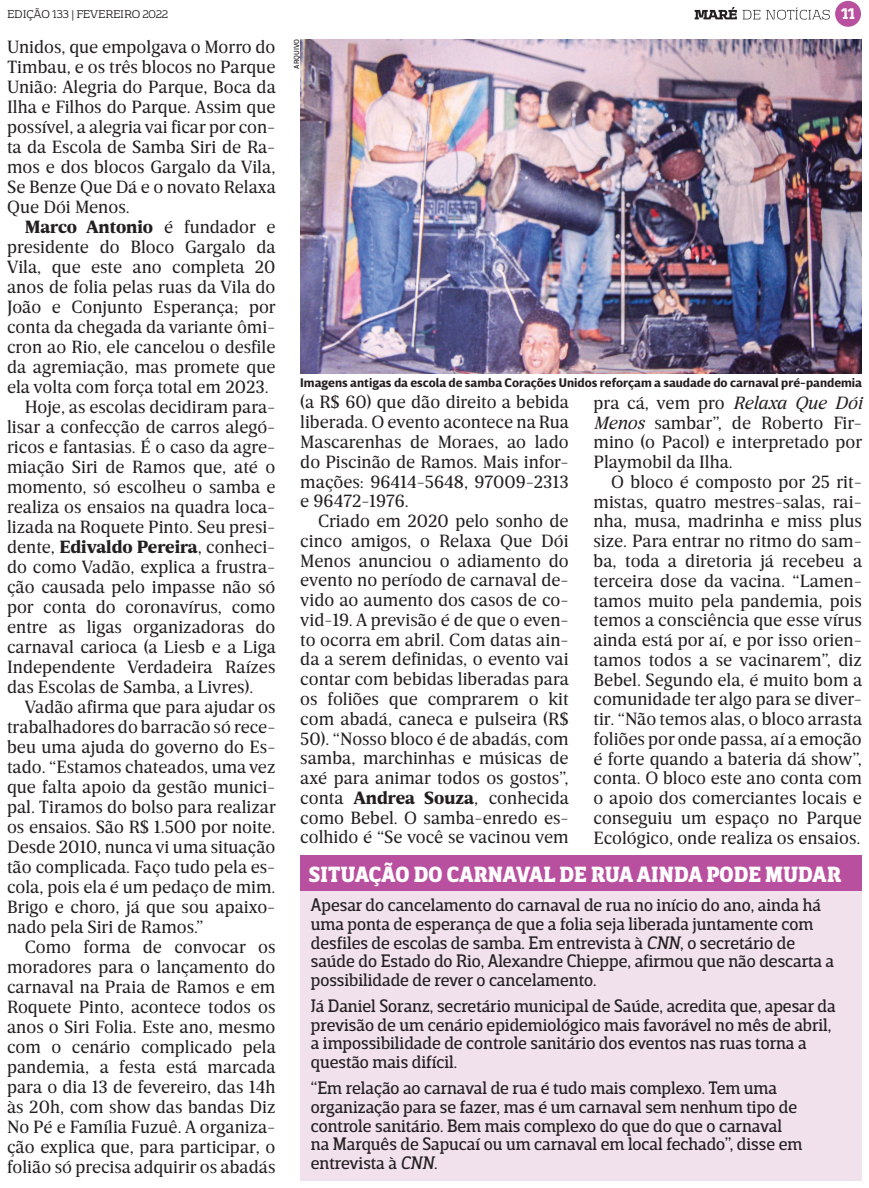
<style>
.page{position:relative;width:869px;height:1188px;background:#fff}
.page>*{position:absolute;margin:0;border:0;box-sizing:border-box;transform-origin:0 0}
.t1{font:900 21.25px "Breve Slab Title";letter-spacing:.01em;color:#fff}
.t2{font:18.12px/19.8px "Breve News";color:#231f20;text-align:justify}
.t3{font:900 18.12px "Breve News";color:#231f20}
.t4{font:17.5px/18.8px "Breve Slab Title";color:#231f20}
.t5{font:900 13.75px "Vezus Serif W01";color:#fff}
.t6{font:700 12.75px "Breve Sans Text";color:#231f20}
.t7{font:10px "Vezus Serif W01";color:#231f20}
.t8{font:7.5px "Breve Sans Text";letter-spacing:.01em;color:#231f20}
.s1{font-weight:400}
.s2{font-weight:900}
.s3{font-style:italic}
</style>
<div class="page">
<img style="left:300px;top:39px;width:561px;height:335px">
<div style="left:300px;top:872px;width:561px;height:308px;background:#f1e1ed"></div>
<div style="left:300px;top:854px;width:561px;height:36px;background:#b9509f"></div>
<svg style="left:694px;top:7px;width:42px;height:12px"></svg>
<svg style="left:742px;top:7px;width:87px;height:13px"></svg>
<div style="left:834px;top:1px;width:26px;height:26px;background:#b9509f;border-radius:50%"></div>
<p class="t7" style="left:7px;top:8px;width:162px">EDIÇÃO 133 | FEVEREIRO 2022</p>
<p class="t5" style="left:840px;top:4px;width:16px">11</p>
<p class="t2" style="left:7px;top:37px;width:270px">Unidos, que empolgava o Morro do Timbau, e os três blocos no Parque União: Alegria do Parque, Boca da Ilha e Filhos do Parque. Assim que possível, a alegria vai ficar por con&shy;ta da Escola de Samba Siri de Ra&shy;mos e dos blocos Gargalo da Vila, Se Benze Que Dá e o novato Relaxa Que Dói Menos.</p>
<p class="t3" style="left:25px;top:216px;width:252px">Marco Antonio <span class="s1">é fundador e</span></p>
<p class="t2" style="left:7px;top:237px;width:270px">presidente do Bloco Gargalo da</p>
<p class="t2" style="left:7px;top:257px;width:270px">Vila, que este ano completa 20</p>
<p class="t2" style="left:7px;top:277px;width:270px">anos de folia pelas ruas da Vila do</p>
<p class="t2" style="left:7px;top:297px;width:270px">João e Conjunto Esperança; por</p>
<p class="t2" style="left:7px;top:317px;width:270px">conta da chegada da variante ômi-</p>
<p class="t2" style="left:7px;top:337px;width:270px">cron ao Rio, ele cancelou o desfile</p>
<p class="t2" style="left:7px;top:357px;width:270px">da agremiação, mas promete que</p>
<p class="t2" style="left:7px;top:377px;width:263px">ela volta com força total em 2023.</p>
<p class="t2" style="left:25px;top:397px;width:252px">Hoje, as escolas decidiram para-</p>
<p class="t2" style="left:7px;top:417px;width:270px">lisar a confecção de carros alegó-</p>
<p class="t2" style="left:7px;top:437px;width:270px">ricos e fantasias. É o caso da agre-</p>
<p class="t2" style="left:7px;top:457px;width:270px">miação Siri de Ramos que, até o</p>
<p class="t2" style="left:7px;top:477px;width:270px">momento, só escolheu o samba e</p>
<p class="t2" style="left:7px;top:497px;width:270px">realiza os ensaios na quadra loca-</p>
<p class="t2" style="left:7px;top:517px;width:270px">lizada na Roquete Pinto. Seu presi-</p>
<p class="t2" style="left:7px;top:537px;width:270px">dente, <span class="s2">Edivaldo Pereira</span>, conheci-</p>
<p class="t2" style="left:7px;top:557px;width:270px">do como Vadão, explica a frustra-</p>
<p class="t2" style="left:7px;top:577px;width:270px">ção causada pelo impasse não só</p>
<p class="t2" style="left:7px;top:597px;width:270px">por conta do coronavírus, como</p>
<p class="t2" style="left:7px;top:617px;width:270px">entre as ligas organizadoras do</p>
<p class="t2" style="left:7px;top:637px;width:270px">carnaval carioca (a Liesb e a Liga</p>
<p class="t2" style="left:7px;top:657px;width:270px">Independente Verdadeira Raízes</p>
<p class="t2" style="left:7px;top:677px;width:248px">das Escolas de Samba, a Livres).</p>
<p class="t2" style="left:25px;top:697px;width:252px">Vadão afirma que para ajudar os</p>
<p class="t2" style="left:7px;top:717px;width:270px">trabalhadores do barracão só rece-</p>
<p class="t2" style="left:7px;top:737px;width:270px">beu uma ajuda do governo do Es-</p>
<p class="t2" style="left:7px;top:757px;width:270px">tado. “Estamos chateados, uma vez</p>
<p class="t2" style="left:7px;top:777px;width:270px">que falta apoio da gestão munici-</p>
<p class="t2" style="left:7px;top:797px;width:270px">pal. Tiramos do bolso para realizar</p>
<p class="t2" style="left:7px;top:817px;width:270px">os ensaios. São R$ 1.500 por noite.</p>
<p class="t2" style="left:7px;top:837px;width:270px">Desde 2010, nunca vi uma situação</p>
<p class="t2" style="left:7px;top:857px;width:270px">tão complicada. Faço tudo pela es-</p>
<p class="t2" style="left:7px;top:877px;width:270px">cola, pois ela é um pedaço de mim.</p>
<p class="t2" style="left:7px;top:897px;width:270px">Brigo e choro, já que sou apaixo-</p>
<p class="t2" style="left:7px;top:917px;width:198px">nado pela Siri de Ramos.”</p>
<p class="t2" style="left:25px;top:937px;width:252px">Como forma de convocar os</p>
<p class="t2" style="left:7px;top:957px;width:270px">moradores para o lançamento do</p>
<p class="t2" style="left:7px;top:977px;width:270px">carnaval na Praia de Ramos e em</p>
<p class="t2" style="left:7px;top:997px;width:270px">Roquete Pinto, acontece todos os</p>
<p class="t2" style="left:7px;top:1017px;width:270px">anos o Siri Folia. Este ano, mesmo</p>
<p class="t2" style="left:7px;top:1037px;width:270px">com o cenário complicado pela</p>
<p class="t2" style="left:7px;top:1057px;width:270px">pandemia, a festa está marcada</p>
<p class="t2" style="left:7px;top:1077px;width:270px">para o dia 13 de fevereiro, das 14h</p>
<p class="t2" style="left:7px;top:1097px;width:270px">às 20h, com show das bandas Diz</p>
<p class="t2" style="left:7px;top:1117px;width:270px">No Pé e Família Fuzuê. A organiza-</p>
<p class="t2" style="left:7px;top:1137px;width:270px">ção explica que, para participar, o</p>
<p class="t2" style="left:7px;top:1157px;width:270px">folião só precisa adquirir os abadás</p>
<p class="t8" style="left:292px;top:69px;width:31px;rotate:-90deg">ARQUIVO</p>
<p class="t6" style="left:300px;top:375px;width:563px">Imagens antigas da escola de samba Corações Unidos reforçam a saudade do carnaval pré-pandemia</p>
<p class="t2" style="left:593px;top:393px;width:270px">pra cá, vem pro <span class="s3">Relaxa Que Dói Menos</span> sambar”, de Roberto Fir&shy;mino (o Pacol) e interpretado por Playmobil da Ilha.</p>
<p class="t2" style="left:593px;top:472px;width:270px;text-indent:18px">O bloco é composto por 25 rit&shy;mistas, quatro mestres-salas, rai&shy;nha, musa, madrinha e miss plus size. Para entrar no ritmo do sam&shy;ba, toda a diretoria já recebeu a terceira dose da vacina. “Lamen&shy;tamos muito pela pandemia, pois temos a consciência que esse vírus ainda está por aí, e por isso orien&shy;tamos todos a se vacinarem”, diz Bebel. Segundo ela, é muito bom a comunidade ter algo para se diver&shy;tir. “Não temos alas, o bloco arrasta foliões por onde passa, aí a emoção é forte quando a bateria dá show”, conta. O bloco este ano conta com o apoio dos comerciantes locais e conseguiu um espaço no Parque Ecológico, onde realiza os ensaios.</p>
<p class="t1" style="left:309px;top:861px;width:533px">SITUAÇÃO DO CARNAVAL DE RUA AINDA PODE MUDAR</p>
<p class="t4" style="left:311px;top:895px;width:524px">Apesar do cancelamento do carnaval de rua no início do ano, ainda há uma ponta de esperança de que a folia seja liberada juntamente com desfiles de escolas de samba. Em entrevista à CNN, o secretário de saúde do Estado do Rio, Alexandre Chieppe, afirmou que não descarta a possibilidade de rever o cancelamento.</p>
<p class="t4" style="left:311px;top:996px;width:526px">Já Daniel Soranz, secretário municipal de Saúde, acredita que, apesar da previsão de um cenário epidemiológico mais favorável no mês de abril, a impossibilidade de controle sanitário dos eventos nas ruas torna a questão mais difícil.</p>
<p class="t4" style="left:311px;top:1078px;width:492px">“Em relação ao carnaval de rua é tudo mais complexo. Tem uma organização para se fazer, mas é um carnaval sem nenhum tipo de controle sanitário. Bem mais complexo do que do que o carnaval na Marquês de Sapucaí ou um carnaval em local fechado”, disse em entrevista à CNN.</p>
<p class="t2" style="left:300px;top:392px;width:270px">(a R$ 60) que dão direito a bebida liberada. O evento acontece na Rua Mascarenhas de Moraes, ao lado do Piscinão de Ramos. Mais infor&shy;mações: 96414-5648, 97009-2313 e 96472-1976.</p>
<p class="t2" style="left:300px;top:511px;width:270px;text-indent:18px">Criado em 2020 pelo sonho de cinco amigos, o Relaxa Que Dói Menos anunciou o adiamento do evento no período de carnaval de&shy;vido ao aumento dos casos de co&shy;vid-19. A previsão é de que o even&shy;to ocorra em abril. Com datas ain&shy;da a serem definidas, o evento vai contar com bebidas liberadas para os foliões que comprarem o kit com abadá, caneca e pulseira (R$ 50). “Nosso bloco é de abadás, com samba, marchinhas e músicas de axé para animar todos os gostos”, conta <span class="s2">Andrea Souza</span>, conhecida como Bebel. O samba-enredo es&shy;colhido é “Se você se vacinou vem</p>
</div>
